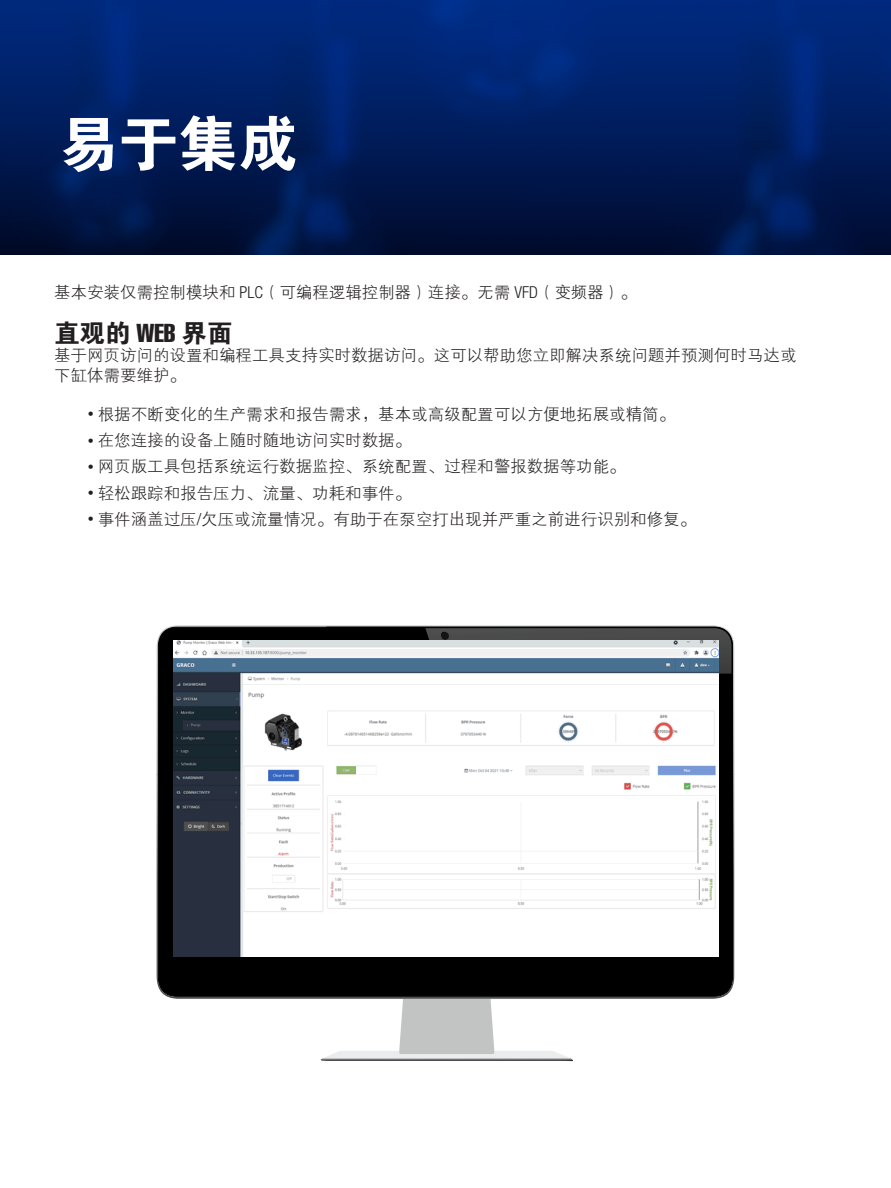
<style>
.page{position:relative;width:891px;height:1188px;background:#fff}
.page>*{position:absolute;margin:0;border:0;box-sizing:border-box;transform-origin:0 0}
.t1{font:60px "FZDHTJW GB1 0";color:#fff}
.t2{font:25.5px "FZDHTJW GB1 0";color:#231f20}
.Body_Copy_White{font:16.5px/19.5px "FZXH1 JW GB1 0";color:#231f20}
.s1{font-family:"Helvetica Neue LTW1 G";font-weight:300;font-stretch:condensed}
.s2{font-family:"Helvetica LT Std Comp"}
.s3{font-family:"Helvetica Neue LT Std";font-weight:300;font-stretch:condensed;font-size:12px}
</style>
<div class="page">
<svg style="left:320px;top:999px;width:253px;height:63px"></svg>
<div style="left:158px;top:627px;width:575px;height:370px;background:#000"></div>
<svg style="left:326px;top:625px;width:408px;height:49px"></svg>
<img style="left:173px;top:641px;width:545px;height:316px">
<svg style="left:0;top:0;width:891px;height:255px"></svg>
<p class="t1" style="left:58px;top:111px;width:241px">易于集成</p>
<p class="Body_Copy_White" style="left:54px;top:283px;width:584px">基本安装仅需控制模块和 <span class="s1">PLC</span>（可编程逻辑控制器）连接。无需 <span class="s1">VFD</span>（变频器）。</p>
<p class="t2" style="left:54px;top:319px;width:180px">直观的 <span class="s2">WEB</span> 界面</p>
<p class="Body_Copy_White" style="left:54px;top:346px;width:744px">基于网页访问的设置和编程工具支持实时数据访问。这可以帮助您立即解决系统问题并预测何时马达或下缸体需要维护。</p>
<p class="Body_Copy_White" style="left:88px;top:405px;width:589px"><span class="s3">•</span> 根据不断变化的生产需求和报告需求，基本或高级配置可以方便地拓展或精简。</p>
<p class="Body_Copy_White" style="left:88px;top:431px;width:325px"><span class="s3">•</span> 在您连接的设备上随时随地访问实时数据。</p>
<p class="Body_Copy_White" style="left:88px;top:457px;width:539px"><span class="s3">•</span> 网页版工具包括系统运行数据监控、系统配置、过程和警报数据等功能。</p>
<p class="Body_Copy_White" style="left:88px;top:484px;width:325px"><span class="s3">•</span> 轻松跟踪和报告压力、流量、功耗和事件。</p>
<p class="Body_Copy_White" style="left:88px;top:510px;width:610px"><span class="s3">•</span> 事件涵盖过压<span class="s1">/</span>欠压或流量情况。有助于在泵空打出现并严重之前进行识别和修复。</p>
</div>
